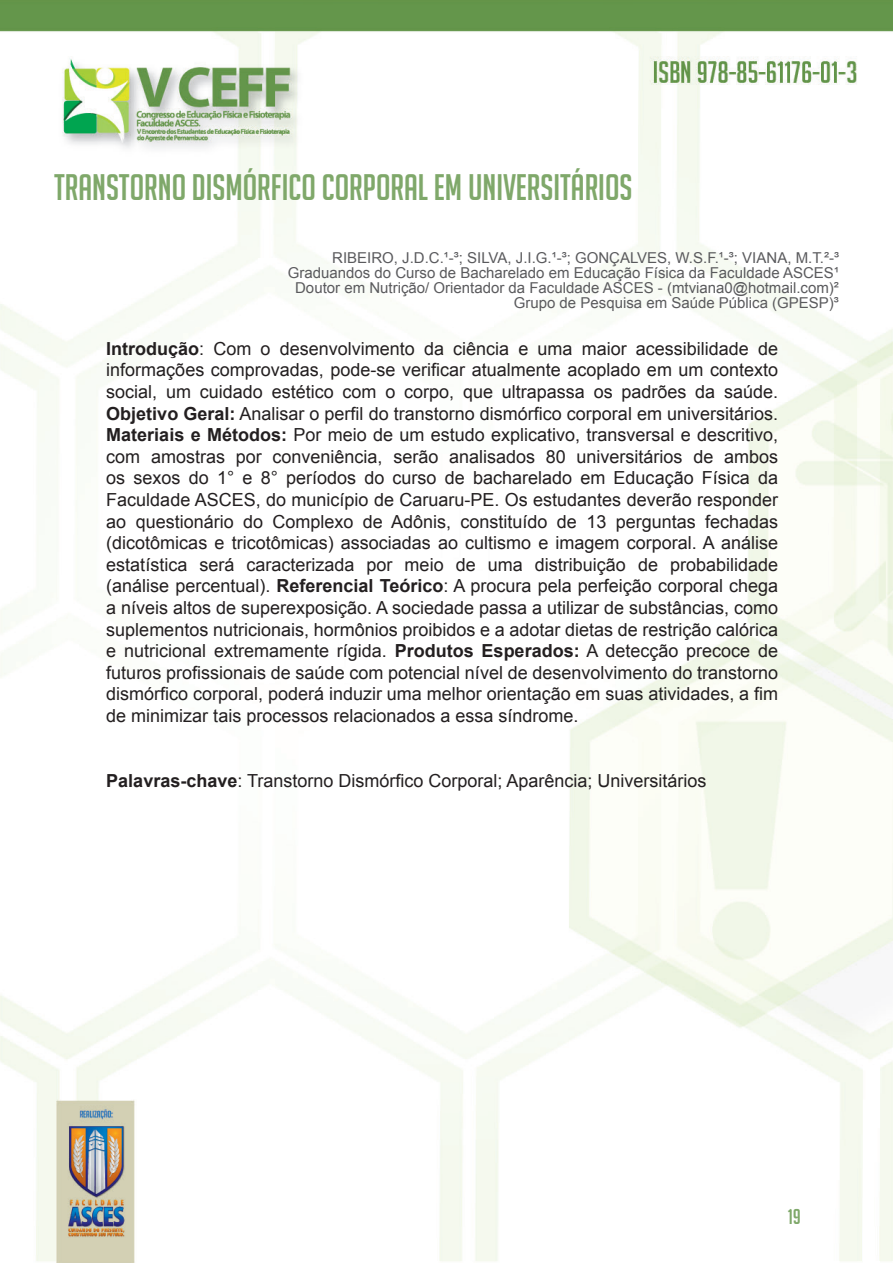
<style>
.page{position:relative;width:893px;height:1263px;background:#fff}
.page>*{position:absolute;margin:0;border:0;box-sizing:border-box;transform-origin:0 0}
.t1{font:36px "Big Noodle Titling";color:#7fa86a}
.t2{font:21px "Big Noodle Titling";color:#7fa86a}
.t3{font:18px/21.6px "Arial";color:#231f20;text-align:justify}
.t4{font:15px "Arial";color:#5a5a5d}
.s1{font-weight:700}
</style>
<div class="page">
<img style="left:0;top:0;width:893px;height:1263px">
<p class="t1" style="left:54px;top:168px;width:580px">TRANSTORNO DISMÓRFICO CORPORAL EM UNIVERSITÁRIOS</p>
<p class="t4" style="left:332px;top:247px;width:508px">RIBEIRO, J.D.C.¹-³; SILVA, J.I.G.¹-³; GONÇALVES, W.S.F.¹-³; VIANA, M.T.²-³</p>
<p class="t4" style="left:288px;top:262px;width:553px">Graduandos do Curso de Bacharelado em Educação Física da Faculdade ASCES¹</p>
<p class="t4" style="left:295px;top:277px;width:545px">Doutor em Nutrição/ Orientador da Faculdade ASCES - (mtviana0@hotmail.com)²</p>
<p class="t4" style="left:514px;top:292px;width:327px">Grupo de Pesquisa em Saúde Pública (GPESP)³</p>
<p class="t3" style="left:106px;top:338px;width:673px"><span class="s1">Introdução</span>: Com o desenvolvimento da ciência e uma maior acessibilidade de informações comprovadas, pode-se verificar atualmente acoplado em um contexto social, um cuidado estético com o corpo, que ultrapassa os padrões da saúde.<br><span class="s1">Objetivo Geral:</span> Analisar o perfil do transtorno dismórfico corporal em universitários.<br><span class="s1">Materiais e Métodos:</span> Por meio de um estudo explicativo, transversal e descritivo, com amostras por conveniência, serão analisados 80 universitários de ambos os sexos do 1° e 8° períodos do curso de bacharelado em Educação Física da Faculdade ASCES, do município de Caruaru-PE. Os estudantes deverão responder ao questionário do Complexo de Adônis, constituído de 13 perguntas fechadas (dicotômicas e tricotômicas) associadas ao cultismo e imagem corporal. A análise estatística será caracterizada por meio de uma distribuição de probabilidade (análise percentual). <span class="s1">Referencial Teórico</span>: A procura pela perfeição corporal chega a níveis altos de superexposição. A sociedade passa a utilizar de substâncias, como suplementos nutricionais, hormônios proibidos e a adotar dietas de restrição calórica e nutricional extremamente rígida. <span class="s1">Produtos Esperados:</span> A detecção precoce de futuros profissionais de saúde com potencial nível de desenvolvimento do transtorno dismórfico corporal, poderá induzir uma melhor orientação em suas atividades, a fim de minimizar tais processos relacionados a essa síndrome.</p>
<p class="t3" style="left:106px;top:770px;width:602px"><span class="s1">Palavras-chave</span>: Transtorno Dismórfico Corporal; Aparência; Universitários</p>
<p class="t2" style="left:788px;top:1205px;width:15px">19</p>
</div>
